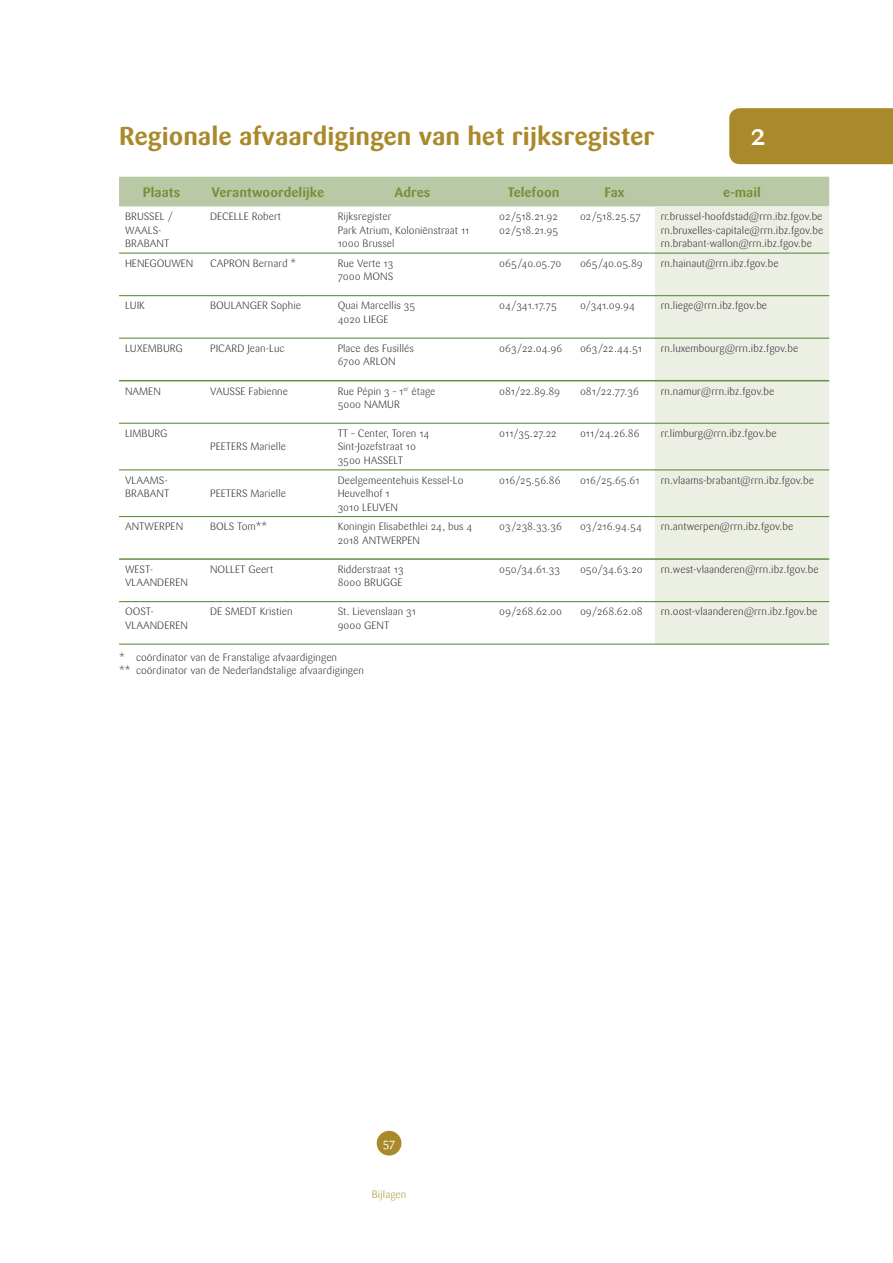
<style>
.page{position:relative;width:893px;height:1263px;background:#fff}
.page>*{position:absolute;margin:0;border:0;box-sizing:border-box;transform-origin:0 0}
.t1{font:500 30px "Sari";color:#fff}
.t2{font:700 25.5px "Sari";color:#aa892a}
.t3{font:700 13.5px "Sari";color:#77903b}
.t4{font:12px "Sari";color:#fff}
.t5{font:300 10.5px/13.4px "Sari";color:#231f20}
.t6{font:300 10.5px "Sari";color:#aa892a}
</style>
<div class="page">
<div style="left:377px;top:1131px;width:24px;height:24px;background:#aa892a;border-radius:50%"></div>
<div style="left:729px;top:108px;width:164px;height:56px;background:#aa892a"></div>
<div style="left:119px;top:177px;width:710px;height:29px;background:#bac9a5"></div>
<div style="left:655px;top:206px;width:174px;height:437px;background:#ebefe4"></div>
<hr style="left:119px;top:643px;width:710px;height:2px;background:#629141">
<hr style="left:119px;top:295px;width:710px;height:1px;background:#629141">
<hr style="left:119px;top:253px;width:710px;height:1px;background:#629141">
<hr style="left:119px;top:338px;width:710px;height:1px;background:#629141">
<hr style="left:119px;top:380px;width:710px;height:1px;background:#629141">
<hr style="left:119px;top:423px;width:710px;height:1px;background:#629141">
<hr style="left:119px;top:469px;width:85px;height:1px;background:#629141">
<hr style="left:332px;top:469px;width:497px;height:1px;background:#629141">
<hr style="left:119px;top:558px;width:710px;height:2px;background:#629141">
<hr style="left:119px;top:516px;width:85px;height:1px;background:#629141">
<hr style="left:332px;top:516px;width:497px;height:1px;background:#629141">
<hr style="left:204px;top:516px;width:128px;height:1px;background:#629141">
<hr style="left:119px;top:601px;width:710px;height:1px;background:#629141">
<hr style="left:204px;top:469px;width:128px;height:1px;background:#629141">
<h2 class="t2" style="left:119px;top:121px;width:537px">Regionale afvaardigingen van het rijksregister</h2>
<h1 class="t1" style="left:751px;top:117px;width:17px">2</h1>
<p class="t3" style="left:143px;top:184px;width:39px">Plaats</p>
<p class="t3" style="left:211px;top:184px;width:114px">Verantwoordelijke</p>
<p class="t3" style="left:394px;top:184px;width:38px">Adres</p>
<p class="t3" style="left:508px;top:184px;width:53px">Telefoon</p>
<p class="t3" style="left:604px;top:184px;width:22px">Fax</p>
<p class="t3" style="left:723px;top:184px;width:39px">e-mail</p>
<p class="t5" style="left:125px;top:210px;width:50px">BRUSSEL /<br>WAALS-<br>BRABANT</p>
<p class="t5" style="left:210px;top:210px;width:73px">DECELLE Robert</p>
<p class="t5" style="left:338px;top:210px;width:133px">Rijksregister<br>Park Atrium, Koloniënstraat 11<br>1000 Brussel</p>
<p class="t5" style="left:499px;top:210px;width:61px">02/518.21.92<br>02/518.21.95</p>
<p class="t5" style="left:580px;top:210px;width:62px">02/518.25.57</p>
<p class="t5" style="left:661px;top:210px;width:164px;text-align:justify">rr.brussel-hoofdstad@rrn.ibz.fgov.be rn.bruxelles-capitale@rrn.ibz.fgov.be rn.brabant-wallon@rrn.ibz.fgov.be</p>
<p class="t5" style="left:125px;top:257px;width:70px">HENEGOUWEN</p>
<p class="t5" style="left:210px;top:257px;width:88px">CAPRON Bernard *</p>
<p class="t5" style="left:338px;top:257px;width:57px">Rue Verte 13<br>7000 MONS</p>
<p class="t5" style="left:499px;top:257px;width:64px">065/40.05.70</p>
<p class="t5" style="left:580px;top:257px;width:64px">065/40.05.89</p>
<p class="t5" style="left:661px;top:257px;width:119px">rn.hainaut@rrn.ibz.fgov.be</p>
<p class="t5" style="left:125px;top:299px;width:21px">LUIK</p>
<p class="t5" style="left:210px;top:299px;width:93px">BOULANGER Sophie</p>
<p class="t5" style="left:338px;top:299px;width:79px">Quai Marcellis 35<br>4020 LIEGE</p>
<p class="t5" style="left:499px;top:299px;width:59px">04/341.17.75</p>
<p class="t5" style="left:580px;top:299px;width:56px">0/341.09.94</p>
<p class="t5" style="left:661px;top:299px;width:108px">rn.liege@rrn.ibz.fgov.be</p>
<p class="t5" style="left:125px;top:342px;width:59px">LUXEMBURG</p>
<p class="t5" style="left:210px;top:342px;width:76px">PICARD Jean-Luc</p>
<p class="t5" style="left:338px;top:342px;width:78px">Place des Fusillés<br>6700 ARLON</p>
<p class="t5" style="left:499px;top:342px;width:65px">063/22.04.96</p>
<p class="t5" style="left:580px;top:342px;width:64px">063/22.44.51</p>
<p class="t5" style="left:661px;top:342px;width:139px">rn.luxembourg@rrn.ibz.fgov.be</p>
<p class="t5" style="left:125px;top:384px;width:37px">NAMEN</p>
<p class="t5" style="left:210px;top:384px;width:79px">VAUSSE Fabienne</p>
<p class="t5" style="left:338px;top:384px;width:99px">Rue Pépin 3 – 1<sup>er</sup> étage<br>5000 NAMUR</p>
<p class="t5" style="left:499px;top:384px;width:62px">081/22.89.89</p>
<p class="t5" style="left:580px;top:384px;width:60px">081/22.77.36</p>
<p class="t5" style="left:661px;top:384px;width:115px">rn.namur@rrn.ibz.fgov.be</p>
<p class="t5" style="left:125px;top:427px;width:44px">LIMBURG</p>
<p class="t5" style="left:210px;top:440px;width:77px">PEETERS Marielle</p>
<p class="t5" style="left:338px;top:427px;width:93px">TT – Center, Toren 14<br>Sint-Jozefstraat 10<br>3500 HASSELT</p>
<p class="t5" style="left:499px;top:427px;width:59px">011/35.27.22</p>
<p class="t5" style="left:580px;top:427px;width:61px">011/24.26.86</p>
<p class="t5" style="left:661px;top:427px;width:117px">rr.limburg@rrn.ibz.fgov.be</p>
<p class="t5" style="left:125px;top:473px;width:46px">VLAAMS-<br>BRABANT</p>
<p class="t5" style="left:210px;top:487px;width:77px">PEETERS Marielle</p>
<p class="t5" style="left:338px;top:473px;width:127px">Deelgemeentehuis Kessel-Lo<br>Heuvelhof 1<br>3010 LEUVEN</p>
<p class="t5" style="left:499px;top:473px;width:63px">016/25.56.86</p>
<p class="t5" style="left:580px;top:473px;width:61px">016/25.65.61</p>
<p class="t5" style="left:661px;top:473px;width:155px">rn.vlaams-brabant@rrn.ibz.fgov.be</p>
<p class="t5" style="left:125px;top:520px;width:60px">ANTWERPEN</p>
<p class="t5" style="left:210px;top:520px;width:59px">BOLS Tom**</p>
<p class="t5" style="left:338px;top:520px;width:136px">Koningin Elisabethlei 24, bus 4<br>2018 ANTWERPEN</p>
<p class="t5" style="left:499px;top:520px;width:64px">03/238.33.36</p>
<p class="t5" style="left:580px;top:520px;width:63px">03/216.94.54</p>
<p class="t5" style="left:661px;top:520px;width:134px">rn.antwerpen@rrn.ibz.fgov.be</p>
<p class="t5" style="left:125px;top:563px;width:64px">WEST-<br>VLAANDEREN</p>
<p class="t5" style="left:210px;top:563px;width:65px">NOLLET Geert</p>
<p class="t5" style="left:338px;top:563px;width:67px">Ridderstraat 13<br>8000 BRUGGE</p>
<p class="t5" style="left:499px;top:563px;width:62px">050/34.61.33</p>
<p class="t5" style="left:580px;top:563px;width:64px">050/34.63.20</p>
<p class="t5" style="left:661px;top:563px;width:159px">rn.west-vlaanderen@rrn.ibz.fgov.be</p>
<p class="t5" style="left:125px;top:605px;width:64px">OOST-<br>VLAANDEREN</p>
<p class="t5" style="left:210px;top:605px;width:84px">DE SMEDT Kristien</p>
<p class="t5" style="left:338px;top:605px;width:80px">St. Lievenslaan 31<br>9000 GENT</p>
<p class="t5" style="left:499px;top:605px;width:64px">09/268.62.00</p>
<p class="t5" style="left:580px;top:605px;width:64px">09/268.62.08</p>
<p class="t5" style="left:661px;top:605px;width:158px">rn.oost-vlaanderen@rrn.ibz.fgov.be</p>
<p class="t5" style="left:119px;top:650px;width:246px">* coördinator van de Franstalige afvaardigingen<br>** coördinator van de Nederlandstalige afvaardigingen</p>
<p class="t4" style="left:383px;top:1135px;width:13px">57</p>
<p class="t6" style="left:372px;top:1188px;width:36px">Bijlagen</p>
</div>
